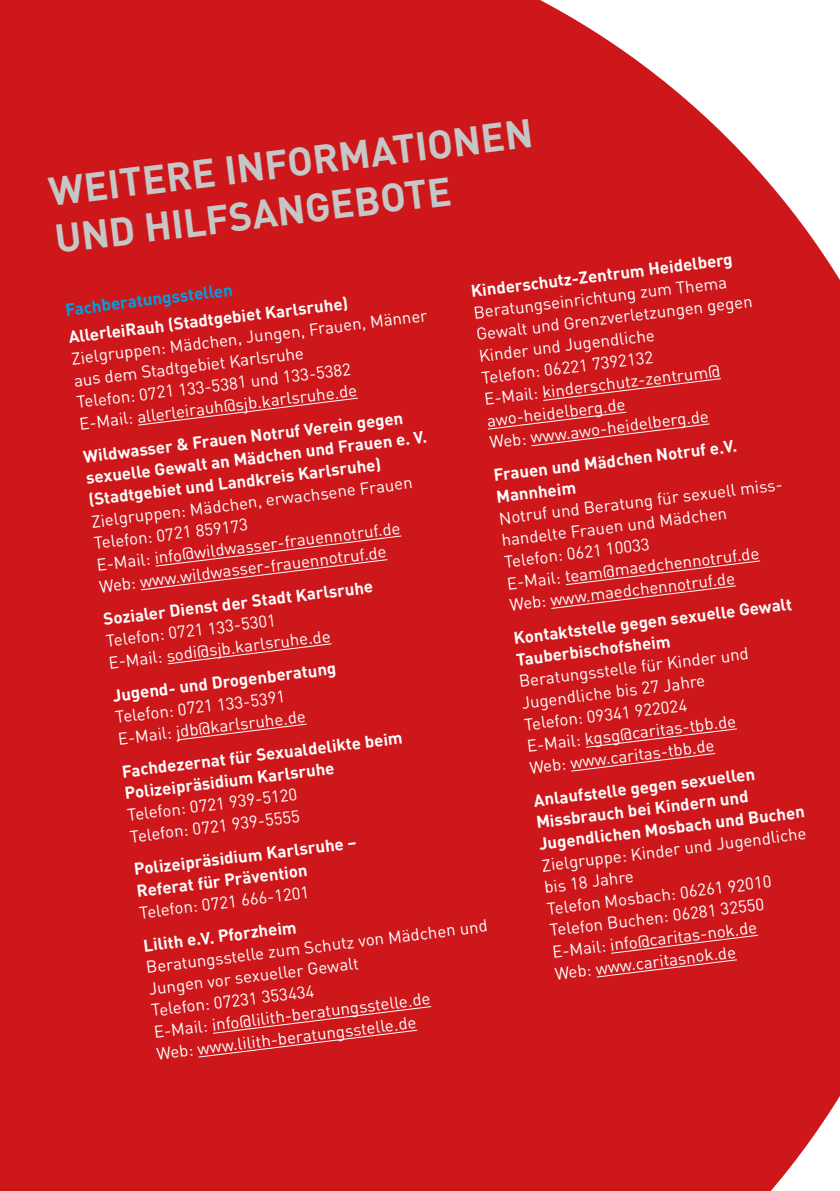
<style>
.page{position:relative;width:840px;height:1191px;background:#fff}
.page>*{position:absolute;margin:0;border:0;box-sizing:border-box;transform-origin:0 0}
.t1{font:700 39.6px/47.6px "DIN";color:#c6c6c6}
.t2{font:17px "DIN";color:#fff}
.t3{font:700 17px "DIN";color:#009fe3}
.t4{font:16.8px/21.8px "DIN";color:#fff}
.t5{font:700 16.8px/21.8px "DIN";color:#fff}
</style>
<div class="page">
<div style="left:0;top:0;width:839px;height:1191px;background:#cd171a"></div>
<svg style="left:542px;top:378px;width:179px;height:23px;background:#cf2123"></svg>
<svg style="left:487px;top:411px;width:223px;height:36px;background:#ce2023"></svg>
<svg style="left:550px;top:560px;width:210px;height:49px;background:#ce1f22"></svg>
<svg style="left:570px;top:728px;width:167px;height:44px;background:#ce2023"></svg>
<svg style="left:595px;top:934px;width:163px;height:44px;background:#ce2023"></svg>
<div style="left:137px;top:397px;width:222px;height:29px;background:#cd171a"></div>
<div style="left:140px;top:535px;width:262px;height:56px;background:#cd171a"></div>
<svg style="left:167px;top:643px;width:165px;height:22px;background:#cf2124"></svg>
<svg style="left:176px;top:723px;width:131px;height:18px;background:#cf2326"></svg>
<div style="left:197px;top:1005px;width:235px;height:53px;background:#cd171a"></div>
<h1 class="t1" style="left:46px;top:166px;width:488px;rotate:-7deg">WEITERE INFORMATIONEN<br>UND HILFSANGEBOTE</h1>
<p class="t5" style="left:469px;top:279px;width:265px;rotate:-7deg">Kinderschutz-Zentrum Heidelberg</p>
<p class="t4" style="left:472px;top:301px;width:279px;rotate:-7deg">Beratungseinrichtung zum Thema<br>Gewalt und Grenzverletzungen gegen<br>Kinder und Jugendliche<br>Telefon: 06221 7392132<br>E-Mail: kinderschutz-zentrum@ awo-heidelberg.de<br>Web: www.awo-heidelberg.de</p>
<p class="t3" style="left:64px;top:299px;width:170px;rotate:-7deg">Fachberatungsstellen</p>
<p class="t5" style="left:67px;top:325px;width:283px;rotate:-7deg">AllerleiRauh (Stadtgebiet Karlsruhe)</p>
<p class="t4" style="left:70px;top:347px;width:360px;rotate:-7deg">Zielgruppen: Mädchen, Jungen, Frauen, Männer</p>
<p class="t2" style="left:73px;top:370px;width:233px;rotate:-7deg">aus dem Stadtgebiet Karlsruhe</p>
<p class="t4" style="left:75px;top:391px;width:281px;rotate:-7deg">Telefon: 0721 133-5381 und 133-5382<br>E-Mail: allerleirauh@sjb.karlsruhe.de</p>
<p class="t5" style="left:82px;top:445px;width:345px;rotate:-7deg">Wildwasser &amp; Frauen Notruf Verein gegen sexuelle Gewalt an Mädchen und Frauen e. V. (Stadtgebiet und Landkreis Karlsruhe)</p>
<p class="t5" style="left:492px;top:464px;width:246px;rotate:-7deg">Frauen und Mädchen Notruf e.V.<br>Mannheim</p>
<p class="t4" style="left:90px;top:510px;width:325px;rotate:-7deg">Zielgruppen: Mädchen, erwachsene Frauen Telefon: 0721 859173<br>E-Mail: info@wildwasser-frauennotruf.de Web: www.wildwasser-frauennotruf.de</p>
<p class="t4" style="left:497px;top:507px;width:288px;rotate:-7deg">Notruf und Beratung für sexuell miss&shy;handelte Frauen und Mädchen<br>Telefon: 0621 10033<br>E-Mail: team@maedchennotruf.de<br>Web: www.maedchennotruf.de</p>
<p class="t5" style="left:102px;top:608px;width:273px;rotate:-7deg">Sozialer Dienst der Stadt Karlsruhe</p>
<p class="t5" style="left:512px;top:626px;width:281px;rotate:-7deg">Kontaktstelle gegen sexuelle Gewalt<br>Tauberbischofsheim</p>
<p class="t4" style="left:105px;top:630px;width:225px;rotate:-7deg">Telefon: 0721 133-5301<br>E-Mail: sodi@sjb.karlsruhe.de</p>
<p class="t5" style="left:111px;top:684px;width:226px;rotate:-7deg">Jugend- und Drogenberatung</p>
<p class="t4" style="left:517px;top:670px;width:233px;rotate:-7deg">Beratungsstelle für Kinder und<br>Jugendliche bis 27 Jahre<br>Telefon: 09341 922024<br>E-Mail: kgsg@caritas-tbb.de<br>Web: www.caritas-tbb.de</p>
<p class="t5" style="left:532px;top:789px;width:269px;rotate:-7deg">Anlaufstelle gegen sexuellen<br>Missbrauch bei Kindern und<br>Jugendlichen Mosbach und Buchen</p>
<p class="t4" style="left:114px;top:706px;width:190px;rotate:-7deg">Telefon: 0721 133-5391<br>E-Mail: jdb@karlsruhe.de</p>
<p class="t5" style="left:121px;top:760px;width:284px;rotate:-7deg">Fachdezernat für Sexualdelikte beim<br>Polizeipräsidium Karlsruhe</p>
<p class="t4" style="left:126px;top:804px;width:172px;rotate:-7deg">Telefon: 0721 939-5120<br>Telefon: 0721 939-5555</p>
<p class="t5" style="left:133px;top:858px;width:225px;rotate:-7deg">Polizeipräsidium Karlsruhe –<br>Referat für Prävention</p>
<p class="t4" style="left:540px;top:854px;width:268px;rotate:-7deg">Zielgruppe: Kinder und Jugendliche bis 18 Jahre<br>Telefon Mosbach: 06261 92010<br>Telefon Buchen: 06281 32550<br>E-Mail: info@caritas-nok.de<br>Web: www.caritasnok.de</p>
<p class="t4" style="left:138px;top:901px;width:172px;rotate:-7deg">Telefon: 0721 666-1201</p>
<p class="t5" style="left:142px;top:934px;width:156px;rotate:-7deg">Lilith e.V. Pforzheim</p>
<p class="t4" style="left:145px;top:956px;width:345px;rotate:-7deg">Beratungsstelle zum Schutz von Mädchen und Jungen vor sexueller Gewalt<br>Telefon: 07231 353434<br>E-Mail: info@lilith-beratungsstelle.de<br>Web: www.lilith-beratungsstelle.de</p>
</div>
